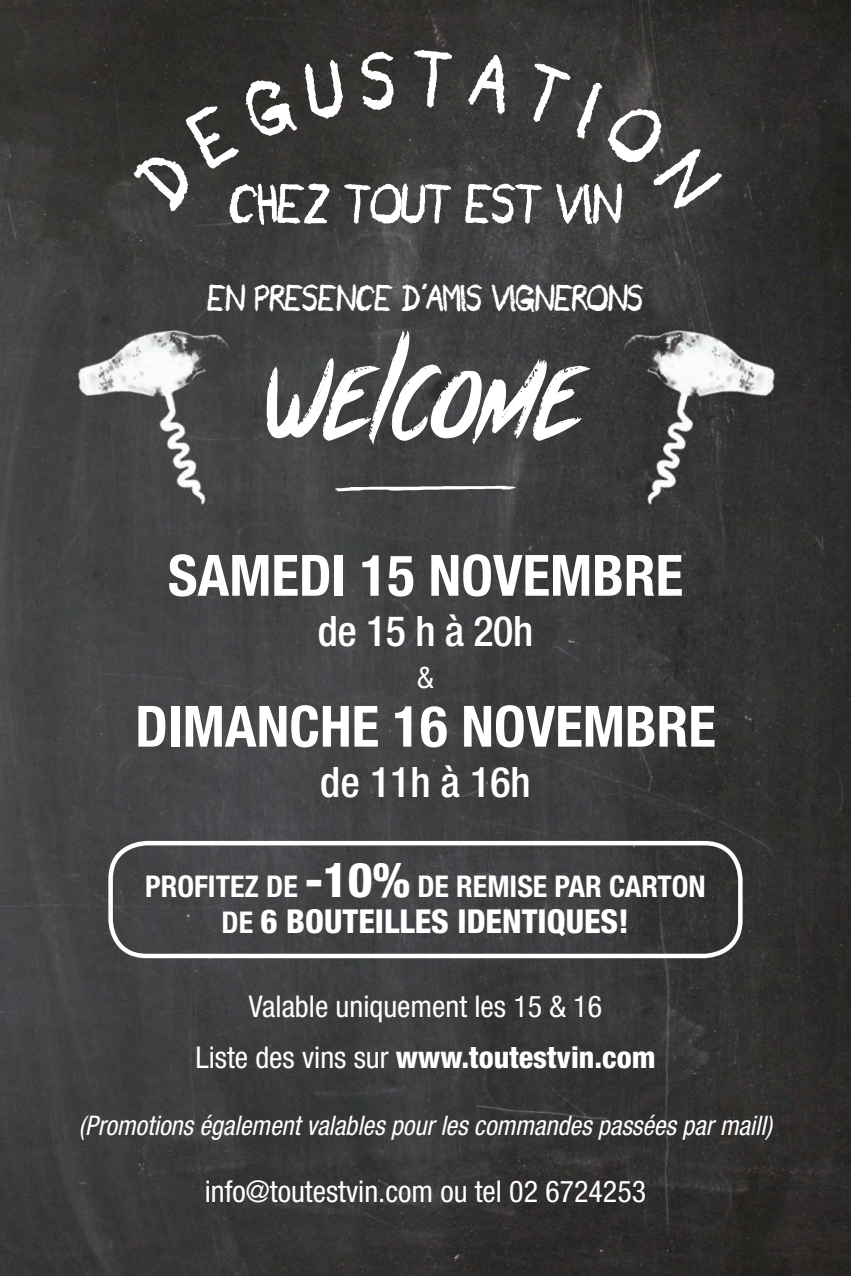
<style>
.page{position:relative;width:851px;height:1276px;background:#fff}
.page>*{position:absolute;margin:0;border:0;box-sizing:border-box;transform-origin:0 0}
.t1{font:360px "les Sensationsde Cerise";color:#fff}
.t2{font:700 condensed 57px "Helvetica Neue";color:#fff}
.t3{font:54px "Rain&Neer";letter-spacing:-.07em;color:#fff;scale:.95 1}
.t4{font:500 condensed 42px "Helvetica Neue";color:#fff}
.t5{font:36px "Rain&Neer";letter-spacing:-.07em;color:#fff;scale:.95 1}
.t6{font:800 condensed 33px "Helvetica Neue";color:#fff}
.t7{font:condensed 30px/50.1px "Helvetica Neue";color:#fff;text-align:center}
.t8{font:700 condensed 30px "Helvetica Neue";color:#fff}
.t9{font:italic condensed 27px "Helvetica Neue";color:#fff;scale:.96 1}
.t10{font:italic 7.2px "Rain&Neer";color:#fff;scale:4.75 1}
.s1{font-weight:800;font-size:48px}
.s2{font-weight:700;font-size:30px}
.s3{font-weight:800}
</style>
<div class="page">
<img style="left:0;top:0;width:850px;height:1276px">
<svg style="left:335px;top:486px;width:181px;height:5px"></svg>
<div style="left:108px;top:841px;width:634px;height:117px;border:4px solid #fff;border-radius:36px"></div>
<img style="left:57px;top:296px;width:228px;height:244px">
<img style="left:566px;top:296px;width:228px;height:244px">
<svg style="left:130px;top:58px;width:218px;height:154px;background:#333231"></svg>
<div style="left:359px;top:51px;width:38px;height:60px;background:#333331"></div>
<div style="left:413px;top:50px;width:39px;height:58px;background:#363535"></div>
<svg style="left:467px;top:52px;width:45px;height:62px;background:#3a3939"></svg>
<svg style="left:519px;top:62px;width:204px;height:152px;background:#3c3c3b"></svg>
<h3 class="t3" style="left:227px;top:173px;width:418px">CHEZ TOUT EST VIN</h3>
<p class="t10" style="left:419px;top:282px;width:4px">i</p>
<p class="t5" style="left:206px;top:278px;width:462px">EN PRESENCE D AMIS VIGNERONS</p>
<h1 class="t1" style="left:266px;top:94px;width:320px">welcome</h1>
<h2 class="t2" style="left:168px;top:541px;width:516px">SAMEDI 15 NOVEMBRE</h2>
<h3 class="t4" style="left:317px;top:606px;width:217px">de 15 h à 20h</h3>
<p class="t7" style="left:417px;top:652px;width:18px">&amp;</p>
<h2 class="t2" style="left:135px;top:692px;width:582px">DIMANCHE 16 NOVEMBRE</h2>
<h3 class="t4" style="left:320px;top:757px;width:212px">de 11h à 16h</h3>
<p class="t8" style="left:145px;top:868px;width:562px">PROFITEZ DE <span class="s1">-10%</span> DE REMISE PAR CARTON</p>
<p class="t6" style="left:221px;top:901px;width:409px"><span class="s2">DE</span> 6 bouteilles identiques!</p>
<p class="t7" style="left:195px;top:981px;width:461px">Valable uniquement les 15 &amp; 16<br>Liste des vins sur <span class="s3">www.toutestvin.com</span></p>
<p class="t9" style="left:79px;top:1109px;width:723px">(Promotions également valables pour les commandes passées par maill)</p>
<p class="t7" style="left:205px;top:1166px;width:443px">info@toutestvin.com ou tel 02 6724253</p>
</div>
